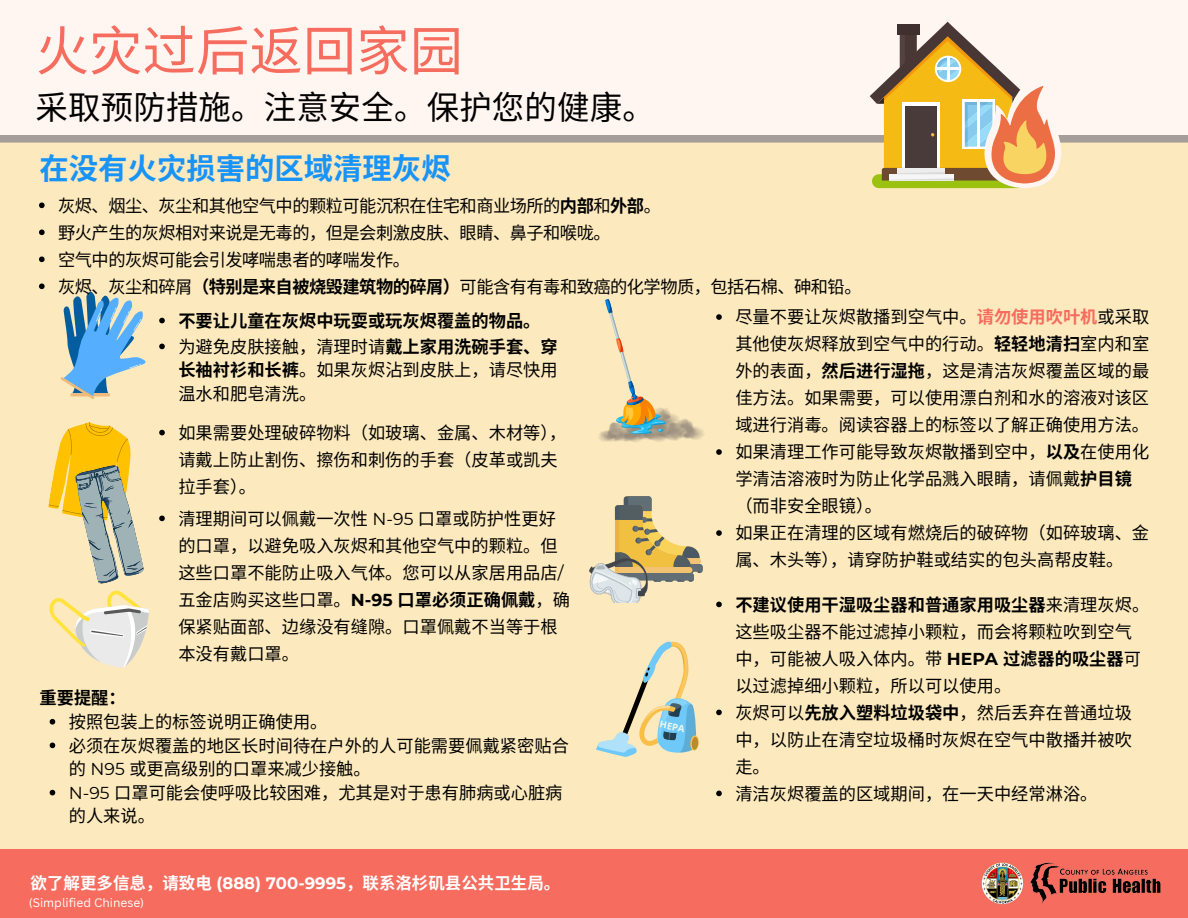
<style>
.page{position:relative;width:1188px;height:918px;background:#fff5f1}
.page>*{position:absolute;margin:0;border:0;box-sizing:border-box;transform-origin:0 0}
.t1{font:53.4px "Noto Sans CJ Ksc";color:#f66c5e}
.t2{font:32.55px "Noto Sans CJ Ksc";letter-spacing:.005em;color:#000}
.t3{font:700 29.4px "Noto Sans CJ Ksc";color:#1893f8}
.t4{font:17.25px/27px "Noto Sans CJ Ksc";color:#000}
.t5{font:17.25px "Noto Sans CJ Ksc";letter-spacing:-.03em;color:#000}
.t6{font:700 17.25px "Noto Sans CJ Ksc";color:#000}
.t7{font:700 16.5px "Noto Sans CJ Ksc";color:#fff}
.t8{font:12px "Canva Sans";color:#fff}
.t9{font:700 9.45px "Open Sans";color:#eef8eb}
.s1{font-weight:700}
.s2{font-family:"Montserrat"}
.s3{font-family:"Montserrat";font-weight:700}
.s4{font-weight:700;color:#f66c5e}
</style>
<div class="page">
<div style="left:0;top:136px;width:1188px;height:713px;background:#fce9bd"></div>
<div style="left:0;top:849px;width:1188px;height:69px;background:#f66c5e"></div>
<img style="left:1020px;top:862px;width:141px;height:42px">
<img style="left:982px;top:863px;width:41px;height:41px;border-radius:50%">
<svg style="left:870px;top:22px;width:192px;height:167px"></svg>
<svg style="left:60px;top:286px;width:86px;height:113px;background:#99bdd0"></svg>
<svg style="left:716px;top:314px;width:6px;height:6px"></svg>
<svg style="left:716px;top:449px;width:6px;height:6px"></svg>
<svg style="left:716px;top:530px;width:6px;height:6px"></svg>
<svg style="left:615px;top:496px;width:87px;height:86px;background:#cbb77f"></svg>
<img style="left:589px;top:559px;width:59px;height:44px">
<img style="left:598px;top:408px;width:108px;height:35px">
<svg style="left:605px;top:299px;width:61px;height:135px;background:#e6d7ac"></svg>
<svg style="left:596px;top:641px;width:103px;height:116px;background:#d8d7ba"></svg>
<svg style="left:47px;top:418px;width:102px;height:250px;background:#e2d29b"></svg>
<svg style="left:716px;top:602px;width:6px;height:5px"></svg>
<svg style="left:716px;top:710px;width:6px;height:5px"></svg>
<svg style="left:716px;top:791px;width:6px;height:5px"></svg>
<svg style="left:50px;top:719px;width:5px;height:6px"></svg>
<svg style="left:50px;top:743px;width:5px;height:5px"></svg>
<svg style="left:50px;top:790px;width:5px;height:5px"></svg>
<svg style="left:39px;top:203px;width:6px;height:5px"></svg>
<svg style="left:39px;top:230px;width:6px;height:5px"></svg>
<svg style="left:39px;top:257px;width:6px;height:5px"></svg>
<svg style="left:39px;top:284px;width:6px;height:5px"></svg>
<svg style="left:159px;top:318px;width:6px;height:5px"></svg>
<svg style="left:159px;top:344px;width:6px;height:5px"></svg>
<svg style="left:159px;top:516px;width:6px;height:5px"></svg>
<svg style="left:159px;top:430px;width:6px;height:5px"></svg>
<p class="t1" style="left:36px;top:8px;width:429px">火灾过后返回家园</p>
<p class="t2" style="left:36px;top:81px;width:621px">采取预防措施。注意安全。保护您的健康。</p>
<p class="t3" style="left:40px;top:145px;width:413px">在没有火灾损害的区域清理灰烬</p>
<p class="t5" style="left:58px;top:192px;width:604px">灰烬、烟尘、灰尘和其他空气中的颗粒可能沉积在住宅和商业场所的<span class="s1">内部</span>和<span class="s1">外部</span>。</p>
<p class="t5" style="left:58px;top:219px;width:554px">野火产生的灰烬相对来说是无毒的，但是会刺激皮肤、眼睛、鼻子和喉咙。</p>
<p class="t5" style="left:58px;top:246px;width:353px">空气中的灰烬可能会引发哮喘患者的哮喘发作。</p>
<p class="t5" style="left:58px;top:273px;width:805px">灰烬、灰尘和碎屑<span class="s1">（特别是来自被烧毁建筑物的碎屑）</span>可能含有有毒和致癌的化学物质，包括石棉、砷和铅。</p>
<p class="t6" style="left:178px;top:307px;width:364px">不要让儿童在灰烬中玩耍或玩灰烬覆盖的物品。</p>
<p class="t4" style="left:178px;top:334px;width:381px;line-height:23.7px">为避免皮肤接触，清理时请<span class="s1">戴上家用洗碗手套、穿长袖衬衫和长裤</span>。如果灰烬沾到皮肤上，请尽快用温水和肥皂清洗。</p>
<p class="t4" style="left:178px;top:418px;width:389px">如果需要处理破碎物料（如玻璃、金属、木材等），请戴上防止割伤、擦伤和刺伤的手套（皮革或凯夫拉手套）。</p>
<p class="t4" style="left:178px;top:504px;width:393px">清理期间可以佩戴一次性 <span class="s2">N-95</span> 口罩或防护性更好的口罩，以避免吸入灰烬和其他空气中的颗粒。但这些口罩不能防止吸入气体。您可以从家居用品店<span class="s2">/</span>五金店购买这些口罩。<span class="s3">N-95</span> <span class="s1">口罩必须正确佩戴</span>，确保紧贴面部、边缘没有缝隙。口罩佩戴不当等于根本没有戴口罩。</p>
<p class="t6" style="left:40px;top:684px;width:88px">重要提醒：</p>
<p class="t4" style="left:69px;top:707px;width:260px">按照包装上的标签说明正确使用。</p>
<p class="t4" style="left:69px;top:732px;width:502px;line-height:23.7px">必须在灰烬覆盖的地区长时间待在户外的人可能需要佩戴紧密贴合的 <span class="s2">N95</span> 或更高级别的口罩来减少接触。</p>
<p class="t4" style="left:69px;top:780px;width:495px;line-height:23.7px"><span class="s2">N-95</span> 口罩可能会使呼吸比较困难，尤其是对于患有肺病或心脏病的人来说。</p>
<p class="t7" style="left:31px;top:870px;width:531px">欲了解更多信息，请致电 <span class="s2">(888) 700-9995</span>，联系洛杉矶县公共卫生局。</p>
<p class="t8" style="left:29px;top:894px;width:117px">(Simplified Chinese)</p>
<p class="t9" style="left:661px;top:717px;width:27px;rotate:11deg">HEPA</p>
<p class="t4" style="left:735px;top:302px;width:415px;text-align:justify">尽量不要让灰烬散播到空气中。<span class="s4">请勿使用吹叶机</span>或采取其他使灰烬释放到空气中的行动。<span class="s1">轻轻地清扫</span>室内和室外的表面，<span class="s1">然后进行湿拖</span>，这是清洁灰烬覆盖区域的最佳方法。如果需要，可以使用漂白剂和水的溶液对该区域进行消毒。阅读容器上的标签以了解正确使用方法。</p>
<h1 class="t4" style="left:735px;top:437px;width:415px">如果清理工作可能导致灰烬散播到空中，<span class="s1">以及</span>在使用化学清洁溶液时为防止化学品溅入眼睛，请佩戴<span class="s1">护目镜</span>（而非安全眼镜）。</h1>
<h3 class="t4" style="left:735px;top:518px;width:414px">如果正在清理的区域有燃烧后的破碎物（如碎玻璃、金属、木头等），请穿防护鞋或结实的包头高帮皮鞋。</h3>
<h2 class="t4" style="left:735px;top:590px;width:415px"><span class="s1">不建议使用干湿吸尘器和普通家用吸尘器</span>来清理灰烬。这些吸尘器不能过滤掉小颗粒，而会将颗粒吹到空气中，可能被人吸入体内。带 <span class="s3">HEPA</span> <span class="s1">过滤器的吸尘器</span>可以过滤掉细小颗粒，所以可以使用。</h2>
<p class="t4" style="left:735px;top:698px;width:398px;text-align:justify">灰烬可以<span class="s1">先放入塑料垃圾袋中</span>，然后丢弃在普通垃圾中，以防止在清空垃圾桶时灰烬在空气中散播并被吹走。</p>
<p class="t4" style="left:735px;top:779px;width:364px">清洁灰烬覆盖的区域期间，在一天中经常淋浴。</p>
</div>
